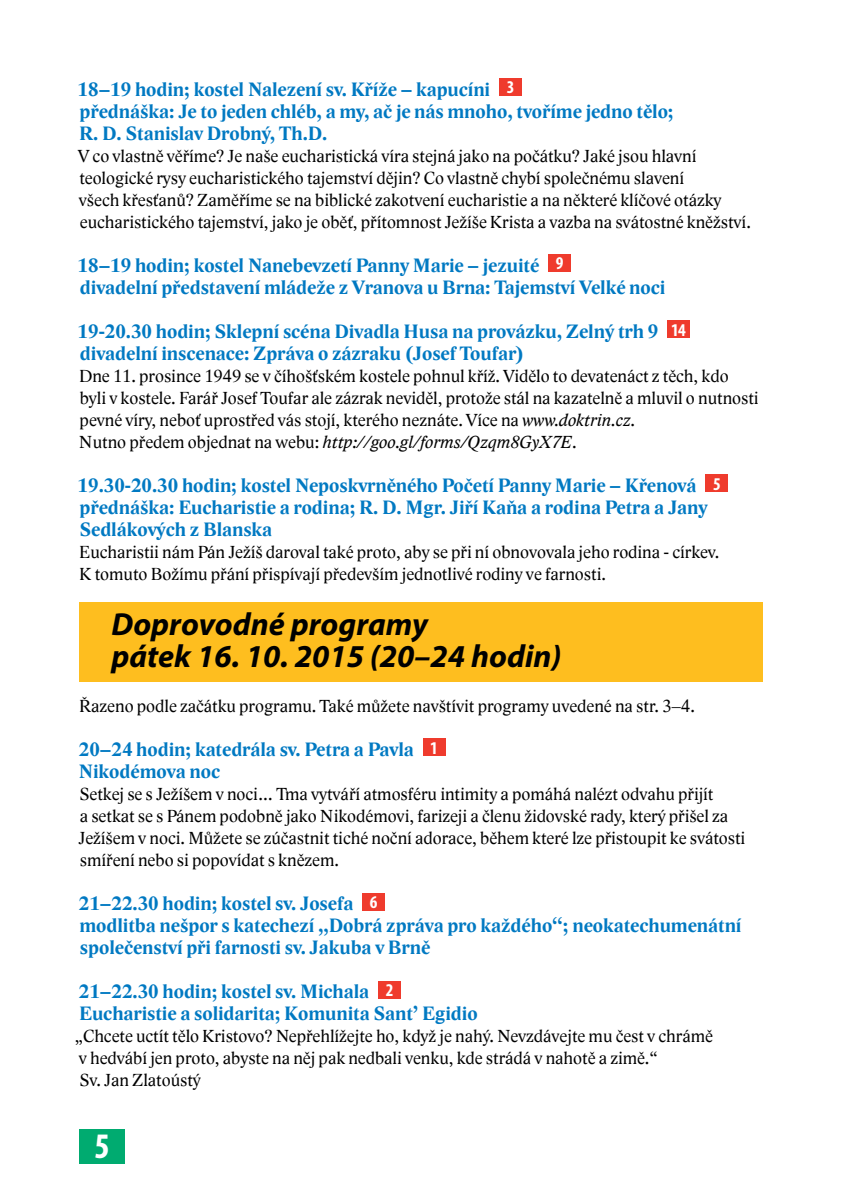
<style>
.page{position:relative;width:842px;height:1191px;background:#fff}
.page>*{position:absolute;margin:0;border:0;box-sizing:border-box;transform-origin:0 0}
.t1{font:700 condensed 36px "Myriad Pro";color:#fff}
.t2{font:italic 700 32px/32px "Myriad Pro";color:#000}
.t3{font:700 20px/22px "Lido STFCE";color:#0079c2}
.t4{font:18px/22px "Lido STFCE";color:#000}
.s1{font-family:"Myriad Pro";font-stretch:condensed;font-size:18px;color:#fff}
.s2{font-style:italic}
</style>
<div class="page">
<div style="left:499px;top:79px;width:23px;height:17px;background:#ef3b2d"></div>
<div style="left:548px;top:255px;width:23px;height:17px;background:#ef3b2d"></div>
<div style="left:667px;top:321px;width:23px;height:17px;background:#ef3b2d"></div>
<div style="left:705px;top:475px;width:23px;height:17px;background:#ef3b2d"></div>
<div style="left:423px;top:739px;width:22px;height:17px;background:#ef3b2d"></div>
<div style="left:362px;top:893px;width:23px;height:17px;background:#ef3b2d"></div>
<div style="left:378px;top:981px;width:23px;height:17px;background:#ef3b2d"></div>
<div style="left:79px;top:1129px;width:46px;height:34px;background:#00ab70"></div>
<div style="left:79px;top:602px;width:684px;height:79px;background:#febe1f"></div>
<p class="t3" style="left:78px;top:78px;width:597px">18–19 hodin; kostel Nalezení sv. Kříže – kapucíni <span class="s1">3<br></span>přednáška: Je to jeden chléb, a my, ač je nás mnoho, tvoříme jedno tělo;<br>R. D. Stanislav Drobný, Th.D.</p>
<p class="t4" style="left:78px;top:145px;width:674px">V co vlastně věříme? Je naše eucharistická víra stejná jako na počátku? Jaké jsou hlavní teologické rysy eucharistického tajemství dějin? Co vlastně chybí společnému slavení<br>všech křesťanů? Zaměříme se na biblické zakotvení eucharistie a na některé klíčové otázky eucharistického tajemství, jako je oběť, přítomnost Ježíše Krista a vazba na svátostné kněžství.</p>
<p class="t3" style="left:78px;top:254px;width:589px">18–19 hodin; kostel Nanebevzetí Panny Marie – jezuité <span class="s1">9<br></span>divadelní představení mládeže z Vranova u Brna: Tajemství Velké noci</p>
<p class="t3" style="left:78px;top:320px;width:610px">19-20.30 hodin; Sklepní scéna Divadla Husa na provázku, Zelný trh 9 <span class="s1">14 </span>divadelní inscenace: Zpráva o zázraku (Josef Toufar)</p>
<p class="t4" style="left:79px;top:365px;width:681px">Dne 11. prosince 1949 se v číhošťském kostele pohnul kříž. Vidělo to devatenáct z těch, kdo byli v kostele. Farář Josef Toufar ale zázrak neviděl, protože stál na kazatelně a mluvil o nutnosti pevné víry, neboť uprostřed vás stojí, kterého neznáte. Více na <span class="s2">www.doktrin.cz</span>.<br>Nutno předem objednat na webu: <span class="s2">http://goo.gl/forms/Qzqm8GyX7E</span>.</p>
<p class="t3" style="left:78px;top:474px;width:644px">19.30-20.30 hodin; kostel Neposkvrněného Početí Panny Marie – Křenová <span class="s1">5 </span>přednáška: Eucharistie a rodina; R. D. Mgr. Jiří Kaňa a rodina Petra a Jany<br>Sedlákových z Blanska</p>
<p class="t4" style="left:79px;top:541px;width:642px">Eucharistii nám Pán Ježíš daroval také proto, aby se při ní obnovovala jeho rodina - církev.<br>K tomuto Božímu přání přispívají především jednotlivé rodiny ve farnosti.</p>
<h2 class="t2" style="left:111px;top:607px;width:452px">Doprovodné programy<br>pátek 16. 10. 2015 (20–24 hodin)</h2>
<p class="t4" style="left:79px;top:695px;width:617px">Řazeno podle začátku programu. Také můžete navštívit programy uvedené na str. 3–4.</p>
<p class="t3" style="left:79px;top:738px;width:361px">20–24 hodin; katedrála sv. Petra a Pavla <span class="s1">1<br></span>Nikodémova noc</p>
<p class="t4" style="left:79px;top:783px;width:668px">Setkej se s Ježíšem v noci… Tma vytváří atmosféru intimity a pomáhá nalézt odvahu přijít<br>a setkat se s Pánem podobně jako Nikodémovi, farizeji a členu židovské rady, který přišel za Ježíšem v noci. Můžete se zúčastnit tiché noční adorace, během které lze přistoupit ke svátosti smíření nebo si popovídat s knězem.</p>
<p class="t3" style="left:79px;top:892px;width:664px">21–22.30 hodin; kostel sv. Josefa <span class="s1">6<br></span>modlitba nešpor s katechezí „Dobrá zpráva pro každého“; neokatechumenátní společenství při farnosti sv. Jakuba v Brně</p>
<p class="t3" style="left:79px;top:980px;width:400px">21–22.30 hodin; kostel sv. Michala <span class="s1">2<br></span>Eucharistie a solidarita; Komunita Sant’ Egidio</p>
<p class="t4" style="left:75px;top:1025px;width:640px">„Chcete uctít tělo Kristovo? Nepřehlížejte ho, když je nahý. Nevzdávejte mu čest v chrámě v hedvábí jen proto, abyste na něj pak nedbali venku, kde strádá v nahotě a zimě.“<br>Sv. Jan Zlatoústý</p>
<h1 class="t1" style="left:94px;top:1123px;width:17px">5</h1>
</div>
